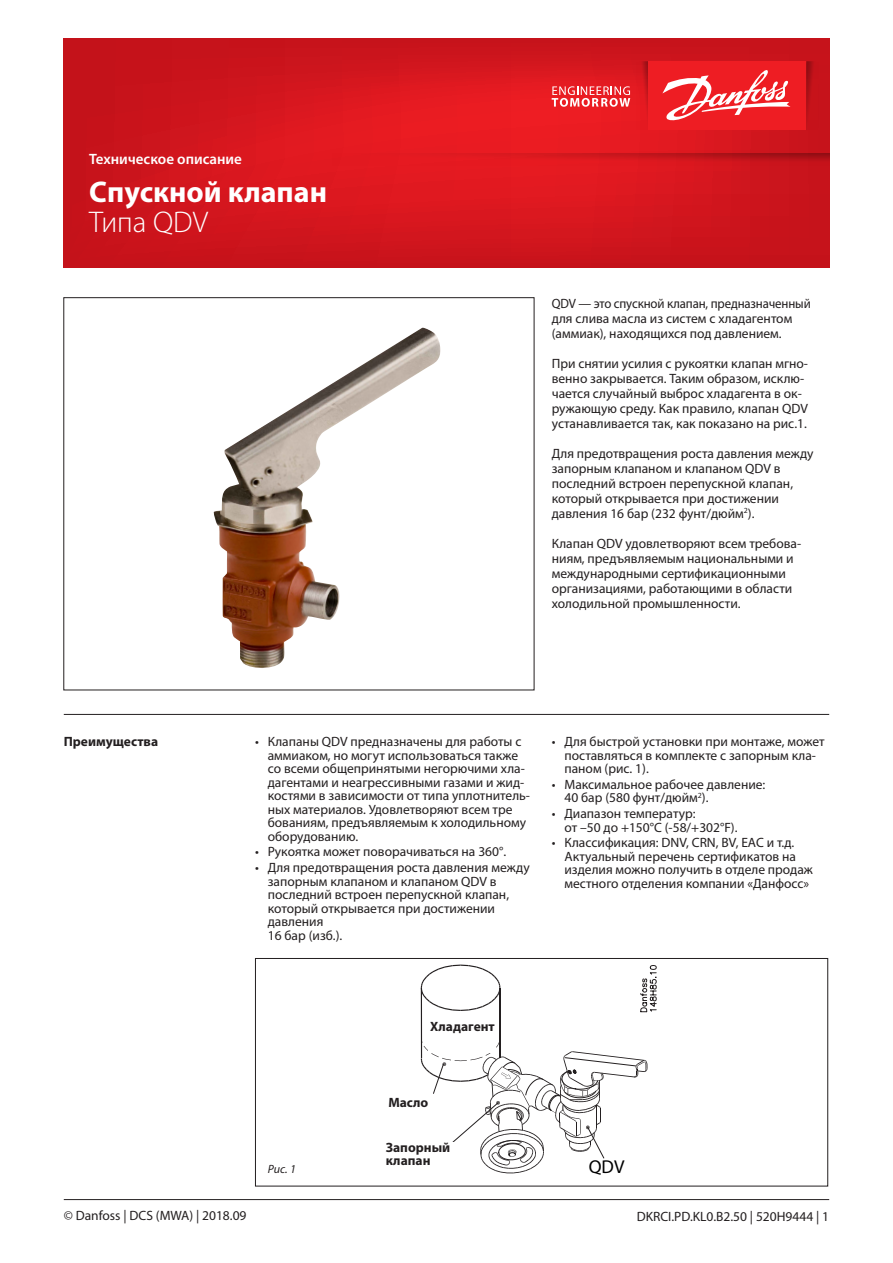
<style>
.page{position:relative;width:893px;height:1263px;background:#fff}
.page>*{position:absolute;margin:0;border:0;box-sizing:border-box;transform-origin:0 0}
.t1{font:700 30px "Myriad Pro";color:#fff}
.t2{font:300 30px "Myriad Pro";color:#fff}
.t3{font:18.6px "Myriad Pro";color:#000001}
.t4{font:600 15px "Myriad Pro";color:#fff}
.Normtext{font:13.5px/13.5px "Myriad Pro";color:#231f20}
.Normtext-2{font:13.5px/15px "Myriad Pro";color:#231f20;scale:.95 1}
.Normtext__bold{font:700 13.5px/13.5px "Myriad Pro";color:#231f20}
.Illustration_text{font:italic 12px "Myriad Pro";color:#231f20}
</style>
<div class="page">
<hr style="left:64px;top:714px;width:765px;height:1px;background:#231f20">
<svg style="left:64px;top:38px;width:765px;height:230px;background:#d3151d"></svg>
<svg style="left:806px;top:61px;width:13px;height:69px"></svg>
<svg style="left:636px;top:61px;width:12px;height:69px"></svg>
<div style="left:648px;top:61px;width:158px;height:69px;background:#ee1d23"></div>
<svg style="left:552px;top:86px;width:78px;height:21px;background:#f0696d"></svg>
<svg style="left:662px;top:70px;width:128px;height:51px"></svg>
<svg style="left:332px;top:153px;width:497px;height:13px;background:#d4171d"></svg>
<hr style="left:64px;top:1199px;width:765px;height:1px;background:#231f20">
<img style="left:214px;top:328px;width:226px;height:340px">
<div style="left:255px;top:958px;width:573px;height:228px;border:1px solid #231f20"></div>
<svg style="left:420px;top:964px;width:236px;height:210px"></svg>
<div style="left:386px;top:1142px;width:88px;height:40px;background:#fff"></div>
<div style="left:388px;top:1097px;width:58px;height:23px;background:#fff"></div>
<div style="left:429px;top:1020px;width:67px;height:33px;background:#fff"></div>
<p class="t4" style="left:89px;top:151px;width:154px">Техническое описание</p>
<h1 class="t1" style="left:89px;top:175px;width:239px">Спускной клапан</h1>
<h1 class="t2" style="left:89px;top:206px;width:120px">Типа QDV</h1>
<p class="Normtext-2" style="left:552px;top:296px;width:274px">QDV — это спускной клапан, предназначенный для слива масла из систем с хладагентом (аммиак), находящихся под давлением.</p>
<p class="Normtext" style="left:552px;top:356px;width:258px;line-height:15px">При снятии усилия с рукоятки клапан мгно&shy;венно закрывается. Таким образом, исклю&shy;чается случайный выброс хладагента в ок&shy;ружающую среду. Как правило, клапан QDV устанавливается так, как показано на рис.1.</p>
<p class="Normtext" style="left:552px;top:446px;width:263px;line-height:15px">Для предотвращения роста давления между запорным клапаном и клапаном QDV в последний встроен перепускной клапан, который открывается при достижении давления 16 бар (232 фунт/дюйм<sup>2</sup>).</p>
<p class="Normtext" style="left:552px;top:536px;width:251px;line-height:15px">Клапан QDV удовлетворяют всем требова&shy;ниям, предъявляемым национальными и международными сертификационными организациями, работающими в области холодильной промышленности.</p>
<p class="Normtext__bold" style="left:64px;top:735px;width:96px">Преимущества</p>
<p class="Normtext" style="left:268px;top:735px;width:264px;text-indent:-13px">• Клапаны QDV предназначены для работы с аммиаком, но могут использоваться также со всеми общепринятыми негорючими хла&shy;дагентами и неагрессивными газами и жид&shy;костями в зависимости от типа уплотнитель&shy;ных материалов. Удовлетворяют всем тре бованиям, предъявляемым к холодильному оборудованию.</p>
<p class="Normtext" style="left:255px;top:845px;width:253px">• Рукоятка может поворачиваться на 360°.</p>
<p class="Normtext" style="left:268px;top:861px;width:263px;text-indent:-13px">• Для предотвращения роста давления между запорным клапаном и клапаном QDV в последний встроен перепускной клапан, который открывается при достижении давления<br>16 бар (изб.).</p>
<p class="Normtext" style="left:564px;top:735px;width:262px;text-indent:-13px">• Для быстрой установки при монтаже, может поставляться в комплекте с запорным кла&shy;паном (рис. 1).</p>
<p class="Normtext" style="left:564px;top:778px;width:202px;text-indent:-13px">• Максимальное рабочее давление:<br>40 бар (580 фунт/дюйм<sup>2</sup>).</p>
<p class="Normtext" style="left:564px;top:807px;width:175px;text-indent:-13px">• Диапазон температур:<br>от –50 до +150°С (-58/+302°F).</p>
<p class="Normtext" style="left:564px;top:836px;width:250px;text-indent:-13px">• Классификация: DNV, CRN, BV, EAC и т.д.<br>Актуальный перечень сертификатов на изделия можно получить в отделе продаж местного отделения компании «Данфосс»</p>
<p class="Normtext__bold" style="left:430px;top:1019px;width:66px">Хладагент</p>
<p class="Normtext__bold" style="left:388px;top:1096px;width:42px">Масло</p>
<p class="Normtext__bold" style="left:386px;top:1141px;width:66px">Запорный клапан</p>
<p class="Illustration_text" style="left:268px;top:1162px;width:30px">Рис. 1</p>
<p class="t3" style="left:589px;top:1156px;width:37px">QDV</p>
<p class="Normtext" style="left:64px;top:1209px;width:184px">© Danfoss | DCS (MWA) | 2018.09</p>
<p class="Normtext" style="left:637px;top:1210px;width:194px">DKRCI.PD.KL0.B2.50 | 520H9444 | 1</p>
</div>
